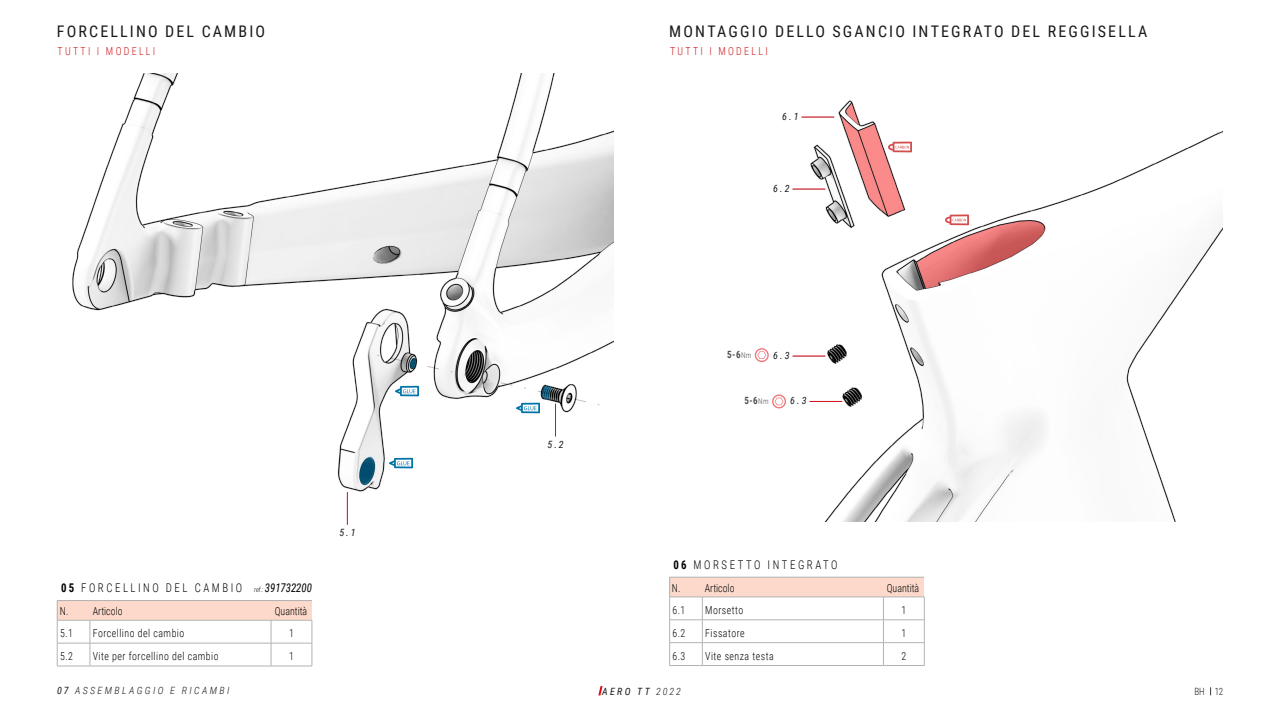
<style>
.page{position:relative;width:1280px;height:720px;background:#fff}
.page>*{position:absolute;margin:0;border:0;box-sizing:border-box;transform-origin:0 0}
.t1{font:16px "Roboto Condensed";letter-spacing:.135em;color:#1a1a1a}
.t2{font:300 12px "Roboto Condensed";letter-spacing:.235em;color:#000;scale:.9 1}
.t3{font:italic 12px "Roboto Condensed";color:#000;scale:.9 1}
.t4{font:300 11px "Roboto Condensed";letter-spacing:.05em;color:#000;scale:.9 1}
.t5{font:300 11px "Roboto Condensed";color:#000;scale:.9 1}
.t6{font:300 11px "Roboto Condensed";letter-spacing:.235em;color:#cd1719;scale:.9 1}
.t7{font:italic 10px "Roboto Condensed";letter-spacing:.235em;color:#1a1a1a}
.t8{font:italic 300 10px "Roboto Condensed";letter-spacing:.235em;color:#1a1a1a}
.t9{font:700 10px "Roboto Condensed";color:#4d4d4d;scale:.9 1}
.t10{font:300 10px "Roboto Condensed";color:#1a1a1a;scale:.9 1}
.s1{font-weight:300;font-size:8px}
.s2{font-weight:700}
.s3{font-weight:300;font-size:7px}
.s4{font-weight:400}
.s5{font-weight:300}
</style>
<div class="page">
<svg style="left:598px;top:686px;width:5px;height:9px"></svg>
<img style="left:754px;top:100px;width:468px;height:422px">
<div style="left:57px;top:601px;width:255px;height:19px;background:#fcd9ca"></div>
<hr style="left:57px;top:643px;width:33px;height:1px;background:#b3b3b3">
<hr style="left:90px;top:643px;width:181px;height:1px;background:#b3b3b3">
<svg style="left:90px;top:621px;width:1px;height:45px"></svg>
<hr style="left:271px;top:643px;width:41px;height:1px;background:#b3b3b3">
<svg style="left:271px;top:621px;width:1px;height:45px"></svg>
<hr style="left:57px;top:666px;width:33px;height:1px;background:#b3b3b3">
<hr style="left:90px;top:666px;width:181px;height:1px;background:#b3b3b3">
<hr style="left:271px;top:666px;width:41px;height:1px;background:#b3b3b3">
<hr style="left:57px;top:600px;width:33px;height:1px;background:#b3b3b3">
<svg style="left:57px;top:601px;width:1px;height:65px"></svg>
<hr style="left:90px;top:600px;width:181px;height:1px;background:#b3b3b3">
<hr style="left:271px;top:600px;width:41px;height:1px;background:#b3b3b3">
<hr style="left:57px;top:620px;width:33px;height:1px;background:#b3b3b3">
<hr style="left:90px;top:620px;width:181px;height:1px;background:#b3b3b3">
<hr style="left:271px;top:620px;width:41px;height:1px;background:#b3b3b3">
<svg style="left:312px;top:620px;width:1px;height:46px"></svg>
<div style="left:670px;top:577px;width:254px;height:20px;background:#fcd9ca"></div>
<hr style="left:670px;top:620px;width:32px;height:1px;background:#b3b3b3">
<hr style="left:702px;top:620px;width:181px;height:1px;background:#b3b3b3">
<hr style="left:883px;top:620px;width:41px;height:1px;background:#b3b3b3">
<hr style="left:670px;top:642px;width:32px;height:1px;background:#b3b3b3">
<hr style="left:702px;top:642px;width:181px;height:1px;background:#b3b3b3">
<svg style="left:702px;top:598px;width:1px;height:67px"></svg>
<hr style="left:883px;top:642px;width:41px;height:1px;background:#b3b3b3">
<svg style="left:883px;top:598px;width:1px;height:67px"></svg>
<hr style="left:670px;top:665px;width:32px;height:1px;background:#b3b3b3">
<hr style="left:702px;top:665px;width:181px;height:1px;background:#b3b3b3">
<hr style="left:883px;top:665px;width:41px;height:1px;background:#b3b3b3">
<hr style="left:670px;top:577px;width:32px;height:1px;background:#b3b3b3">
<svg style="left:669px;top:577px;width:1px;height:88px"></svg>
<hr style="left:702px;top:577px;width:181px;height:1px;background:#b3b3b3">
<hr style="left:883px;top:577px;width:41px;height:1px;background:#b3b3b3">
<hr style="left:670px;top:597px;width:32px;height:1px;background:#b3b3b3">
<hr style="left:702px;top:597px;width:181px;height:1px;background:#b3b3b3">
<hr style="left:883px;top:597px;width:41px;height:1px;background:#b3b3b3">
<svg style="left:924px;top:597px;width:1px;height:68px"></svg>
<hr style="left:793px;top:356px;width:32px;height:1px;background:#d61017">
<hr style="left:802px;top:117px;width:32px;height:1px;background:#d61017">
<hr style="left:793px;top:189px;width:32px;height:1px;background:#d61017">
<hr style="left:810px;top:401px;width:32px;height:1px;background:#d61017">
<svg style="left:888px;top:142px;width:24px;height:10px"></svg>
<svg style="left:945px;top:214px;width:24px;height:11px"></svg>
<img style="left:72px;top:73px;width:542px;height:450px">
<hr style="left:347px;top:492px;width:1px;height:33px;background:#d61017">
<hr style="left:555px;top:404px;width:1px;height:32px;background:#d61017">
<svg style="left:389px;top:458px;width:24px;height:10px"></svg>
<svg style="left:366px;top:352px;width:235px;height:61px"></svg>
<h1 class="t1" style="left:57px;top:20px;width:210px">FORCELLINO DEL CAMBIO</h1>
<h1 class="t1" style="left:669px;top:20px;width:480px">MONTAGGIO DELLO SGANCIO INTEGRATO DEL REGGISELLA</h1>
<p class="t6" style="left:58px;top:43px;width:110px">TUTTI I MODELLI</p>
<p class="t6" style="left:670px;top:43px;width:110px">TUTTI I MODELLI</p>
<p class="t7" style="left:782px;top:109px;width:18px">6.1</p>
<p class="t7" style="left:773px;top:181px;width:18px">6.2</p>
<p class="t9" style="left:727px;top:347px;width:28px">5-6<span class="s1">Nm</span></p>
<p class="t9" style="left:745px;top:394px;width:28px">5-6<span class="s1">Nm</span></p>
<p class="t7" style="left:773px;top:348px;width:18px">6.3</p>
<p class="t7" style="left:790px;top:394px;width:18px">6.3</p>
<p class="t7" style="left:548px;top:437px;width:18px">5.2</p>
<p class="t7" style="left:339px;top:526px;width:18px">5.1</p>
<p class="t2" style="left:61px;top:579px;width:203px"><span class="s2">05</span> FORCELLINO DEL CAMBIO</p>
<p class="t4" style="left:60px;top:626px;width:16px">5.1</p>
<p class="t4" style="left:93px;top:626px;width:103px">Forcellino del cambio</p>
<p class="t4" style="left:289px;top:626px;width:7px">1</p>
<p class="t4" style="left:60px;top:649px;width:16px">5.2</p>
<p class="t4" style="left:93px;top:649px;width:141px">Vite per forcellino del cambio</p>
<p class="t4" style="left:289px;top:649px;width:7px">1</p>
<p class="t3" style="left:254px;top:580px;width:66px"><span class="s3">ref.:</span> 391732200</p>
<p class="t5" style="left:60px;top:603px;width:71px">N. Articolo</p>
<p class="t5" style="left:275px;top:603px;width:38px">Quantità</p>
<p class="t2" style="left:674px;top:556px;width:184px"><span class="s2">06</span> MORSETTO INTEGRATO</p>
<p class="t4" style="left:672px;top:603px;width:16px">6.1</p>
<p class="t4" style="left:705px;top:603px;width:44px">Morsetto</p>
<p class="t4" style="left:901px;top:603px;width:7px">1</p>
<p class="t4" style="left:672px;top:625px;width:16px">6.2</p>
<p class="t4" style="left:705px;top:625px;width:45px">Fissatore</p>
<p class="t4" style="left:901px;top:625px;width:7px">1</p>
<p class="t4" style="left:672px;top:648px;width:16px">6.3</p>
<p class="t4" style="left:705px;top:648px;width:78px">Vite senza testa</p>
<p class="t4" style="left:901px;top:648px;width:7px">2</p>
<p class="t5" style="left:672px;top:580px;width:71px">N. Articolo</p>
<p class="t5" style="left:887px;top:580px;width:38px">Quantità</p>
<p class="t8" style="left:57px;top:684px;width:174px"><span class="s4">07</span> ASSEMBLAGGIO E RICAMBI</p>
<p class="t7" style="left:602px;top:685px;width:81px">AERO TT <span class="s5">2022</span></p>
<p class="t10" style="left:1194px;top:685px;width:34px">BH 12</p>
</div>
